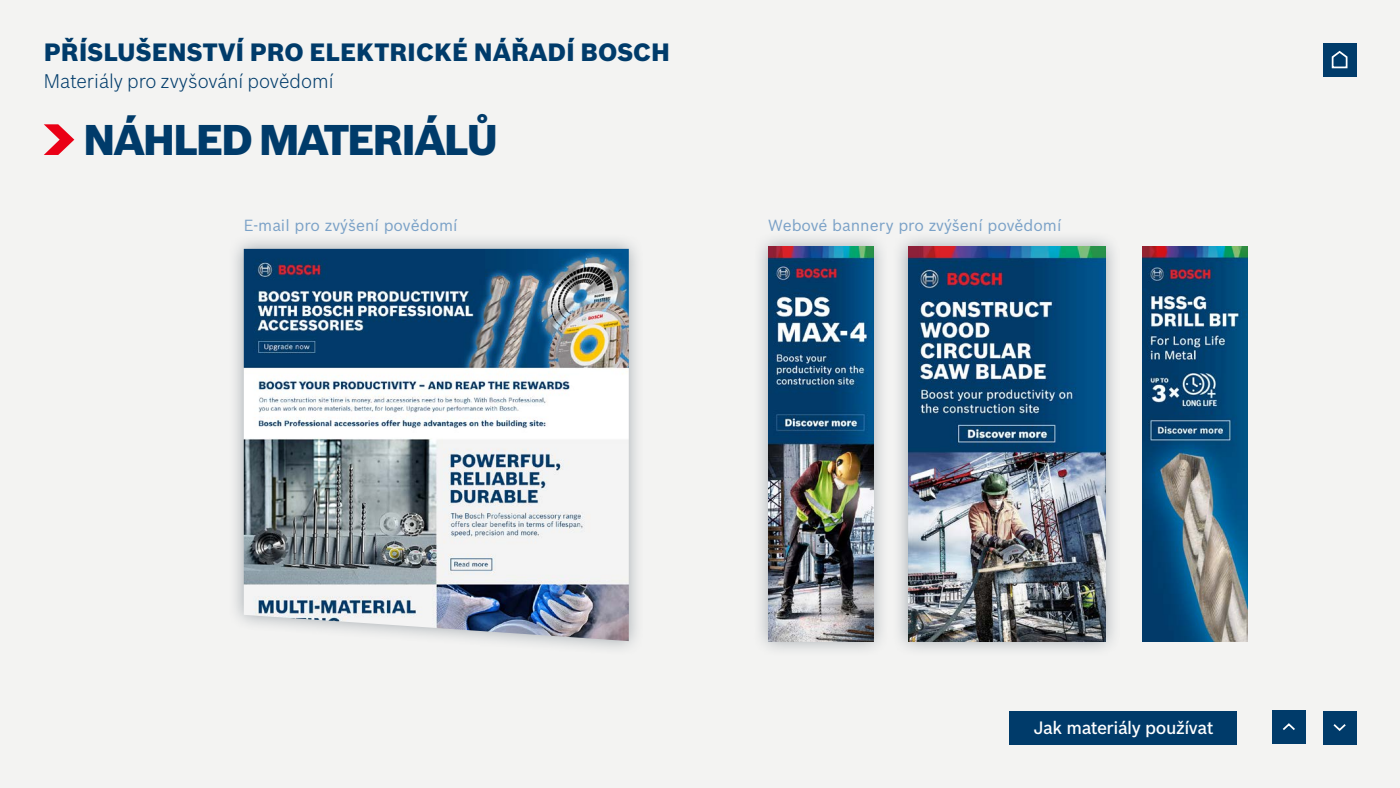
<style>
.page{position:relative;width:1400px;height:788px;background:#f3f3f2}
.page>*{position:absolute;margin:0;border:0;box-sizing:border-box;transform-origin:0 0}
.t1{font:900 42px "Bosch Sans";letter-spacing:-.05em;color:#003b6a}
.t2{font:900 24.5px "Bosch Sans";color:#003b6a}
.t3{font:300 19.25px "Bosch Sans";color:#003b6a}
.t4{font:500 17.5px "Bosch Sans";letter-spacing:-.025em;color:#fff}
.t5{font:15.75px "Bosch Sans";color:#7aa1c7}
</style>
<div class="page">
<div style="left:228px;top:233px;width:417px;height:423px;background:#52606c;opacity:.5"></div>
<img style="left:244px;top:249px;width:385px;height:392px">
<div style="left:752px;top:231px;width:137px;height:426px;background:#52606c;opacity:.5"></div>
<img style="left:768px;top:247px;width:105px;height:394px">
<svg style="left:44px;top:124px;width:30px;height:31px"></svg>
<div style="left:1010px;top:710px;width:227px;height:34px;background:#003b6a"></div>
<div style="left:892px;top:231px;width:230px;height:426px;background:#52606c;opacity:.5"></div>
<img style="left:908px;top:247px;width:197px;height:394px">
<div style="left:1323px;top:44px;width:33px;height:33px;background:#003b6a"></div>
<svg style="left:1331px;top:50px;width:17px;height:19px"></svg>
<div style="left:1323px;top:710px;width:33px;height:34px;background:#003b6a"></div>
<svg style="left:1333px;top:724px;width:13px;height:7px"></svg>
<div style="left:1272px;top:710px;width:34px;height:33px;background:#003b6a"></div>
<svg style="left:1282px;top:723px;width:13px;height:7px"></svg>
<img style="left:1142px;top:247px;width:105px;height:394px">
<h2 class="t2" style="left:44px;top:34px;width:628px">PŘÍSLUŠENSTVÍ PRO ELEKTRICKÉ NÁŘADÍ BOSCH</h2>
<p class="t3" style="left:44px;top:68px;width:291px">Materiály pro zvyšování povědomí</p>
<h1 class="t1" style="left:83px;top:107px;width:417px">NÁHLED MATERIÁLŮ</h1>
<p class="t5" style="left:244px;top:214px;width:215px">E-mail pro zvýšení povědomí</p>
<p class="t5" style="left:768px;top:214px;width:295px">Webové bannery pro zvýšení povědomí</p>
<p class="t4" style="left:1033px;top:715px;width:182px">Jak materiály používat</p>
</div>
